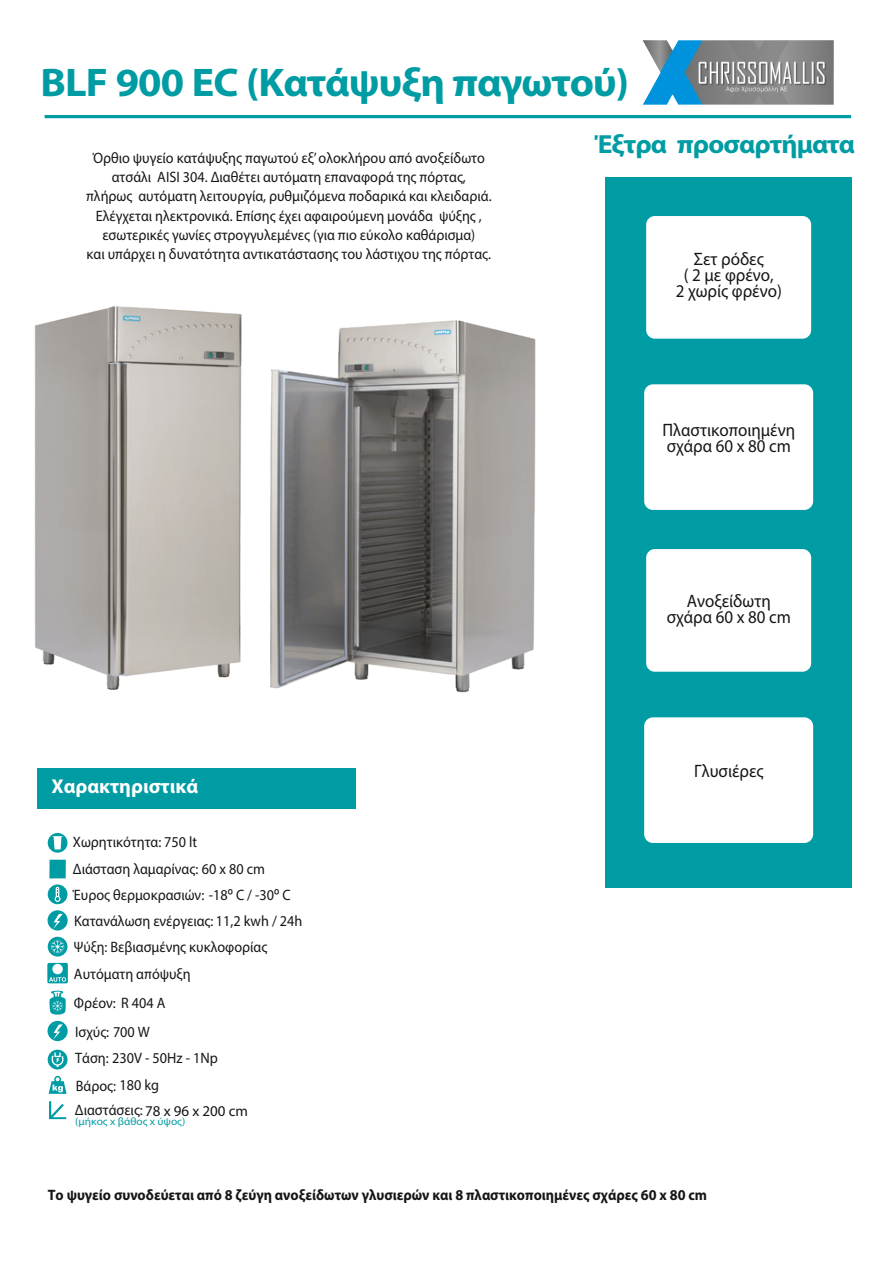
<style>
.page{position:relative;width:893px;height:1263px;background:#fff}
.page>*{position:absolute;margin:0;border:0;box-sizing:border-box;transform-origin:0 0}
.t1{font:700 40.05px "Myriad Pro";letter-spacing:-.02em;color:#009ca3;scale:1.05 1}
.t2{font:700 26.25px "Myriad Pro";letter-spacing:-.03em;color:#009ca3;scale:1.05 1}
.t3{font:700 20.1px "Myriad Pro";color:#fff}
.t4{font:18px/15.9px "Myriad Pro";color:#151616;text-align:center;scale:.94 1}
.t5{font:15.15px/19.2px "Myriad Pro";color:#151616;scale:.94 1}
.t6{font:700 15.15px "Myriad Pro";color:#151616;scale:.94 1}
.t7{font:10.8px "Myriad Pro";color:#009ca3;scale:1.06 1}
.s1{font-family:"Arial"}
.s2{font-size:15px}
</style>
<div class="page">
<hr style="left:45px;top:115px;width:806px;height:3px;background:#009ca3">
<div style="left:37px;top:768px;width:319px;height:41px;background:#009ca3"></div>
<img style="left:643px;top:40px;width:191px;height:65px">
<img style="left:34px;top:306px;width:208px;height:384px">
<img style="left:270px;top:320px;width:266px;height:373px">
<div style="left:48px;top:884px;width:19px;height:20px;background:#009ca3;border-radius:50%"></div>
<svg style="left:55px;top:887px;width:5px;height:15px"></svg>
<div style="left:48px;top:833px;width:19px;height:20px;background:#009ca3;border-radius:50%"></div>
<svg style="left:53px;top:836px;width:10px;height:13px"></svg>
<div style="left:48px;top:910px;width:20px;height:20px;background:#009ca3;border-radius:50%"></div>
<svg style="left:53px;top:914px;width:10px;height:15px"></svg>
<div style="left:48px;top:937px;width:19px;height:19px;background:#009ca3;border-radius:50%"></div>
<svg style="left:51px;top:940px;width:13px;height:13px"></svg>
<div style="left:47px;top:963px;width:21px;height:20px;background:#009ca3;border-radius:2px"></div>
<div style="left:52px;top:964px;width:11px;height:10px;background:#fff;border-radius:50%"></div>
<svg style="left:49px;top:977px;width:17px;height:5px"></svg>
<div style="left:49px;top:860px;width:17px;height:18px;background:#009ca3"></div>
<svg style="left:49px;top:1076px;width:18px;height:18px"></svg>
<svg style="left:49px;top:1101px;width:17px;height:18px"></svg>
<div style="left:48px;top:1021px;width:20px;height:20px;background:#009ca3;border-radius:50%"></div>
<svg style="left:53px;top:1024px;width:10px;height:16px"></svg>
<svg style="left:48px;top:1050px;width:20px;height:19px"></svg>
<svg style="left:52px;top:1052px;width:11px;height:15px"></svg>
<svg style="left:49px;top:991px;width:17px;height:24px"></svg>
<div style="left:605px;top:177px;width:247px;height:710px;background:#009ca3"></div>
<div style="left:643px;top:213px;width:171px;height:129px;background:#fff;border:3px solid #009ca3;border-radius:10px"></div>
<div style="left:641px;top:381px;width:175px;height:132px;background:#fff;border:3px solid #009ca3;border-radius:10px"></div>
<div style="left:643px;top:546px;width:171px;height:129px;background:#fff;border:3px solid #009ca3;border-radius:10px"></div>
<div style="left:641px;top:714px;width:175px;height:132px;background:#fff;border:3px solid #009ca3;border-radius:10px"></div>
<h1 class="t1" style="left:41px;top:66px;width:562px">BLF 900 EC (Κατάψυξη παγωτού)</h1>
<p class="t5" style="left:86px;top:149px;width:433px;text-align:center">Όρθιο ψυγείο κατάψυξης παγωτού εξ’ολοκλήρου από ανοξείδωτο ατσάλι AISI 304. Διαθέτει αυτόματη επαναφορά της πόρτας,<br>πλήρως αυτόματη λειτουργία, ρυθμιζόμενα ποδαρικά και κλειδαριά.<br>Ελέγχεται ηλεκτρονικά. Επίσης έχει αφαιρούμενη μονάδα ψύξης , εσωτερικές γωνίες στρογγυλεμένες (για πιο εύκολο καθάρισμα)<br>και υπάρχει η δυνατότητα αντικατάστασης του λάστιχου της πόρτας.</p>
<h3 class="t3" style="left:51px;top:778px;width:148px">Χαρακτηριστικά</h3>
<p class="t5" style="left:73px;top:834px;width:134px">Χωρητικότητα: 750 lt</p>
<p class="t5" style="left:73px;top:861px;width:206px">Διάσταση λαμαρίνας: 60 x 80 cm</p>
<p class="t5" style="left:73px;top:886px;width:233px">Έυρος θερμοκρασιών: -18<span class="s1">º</span> C / -30<span class="s1">º</span> C</p>
<p class="t5" style="left:74px;top:909px;width:245px;line-height:26.4px">Κατανάλωση ενέργειας: 11,2 kwh / 24h<br>Ψύξη: Βεβιασμένης κυκλοφορίας<br>Αυτόματη απόψυξη</p>
<p class="t5" style="left:74px;top:995px;width:99px">Φρέον: R 404 A</p>
<p class="t5" style="left:75px;top:1024px;width:81px">Ισχύς: 700 W</p>
<p class="t5" style="left:75px;top:1050px;width:153px">Τάση: 230V - 50Hz - 1Np</p>
<p class="t5" style="left:75px;top:1074px;width:186px;line-height:24.8px">Βάρος: 180 kg<br>Διαστάσεις: <span class="s2">78 x 96 x 200 cm</span></p>
<p class="t7" style="left:75px;top:1117px;width:105px">(μήκος x βάθος x ύψος)</p>
<h2 class="t2" style="left:595px;top:133px;width:249px">Έξτρα προσαρτήματα</h2>
<p class="t4" style="left:676px;top:253px;width:114px">Σετ ρόδες<br>( 2 με φρένο,<br>2 χωρίς φρένο)</p>
<p class="t4" style="left:662px;top:423px;width:143px;text-align:left">Πλαστικοποιημένη σχάρα 60 x 80 cm</p>
<p class="t4" style="left:667px;top:594px;width:134px">Ανοξείδωτη σχάρα 60 x 80 cm</p>
<p class="t4" style="left:694px;top:764px;width:75px">Γλυσιέρες</p>
<p class="t6" style="left:48px;top:1188px;width:703px">Το ψυγείο συνοδεύεται από 8 ζεύγη ανοξείδωτων γλυσιερών και 8 πλαστικοποιημένες σχάρες 60 x 80 cm</p>
</div>
